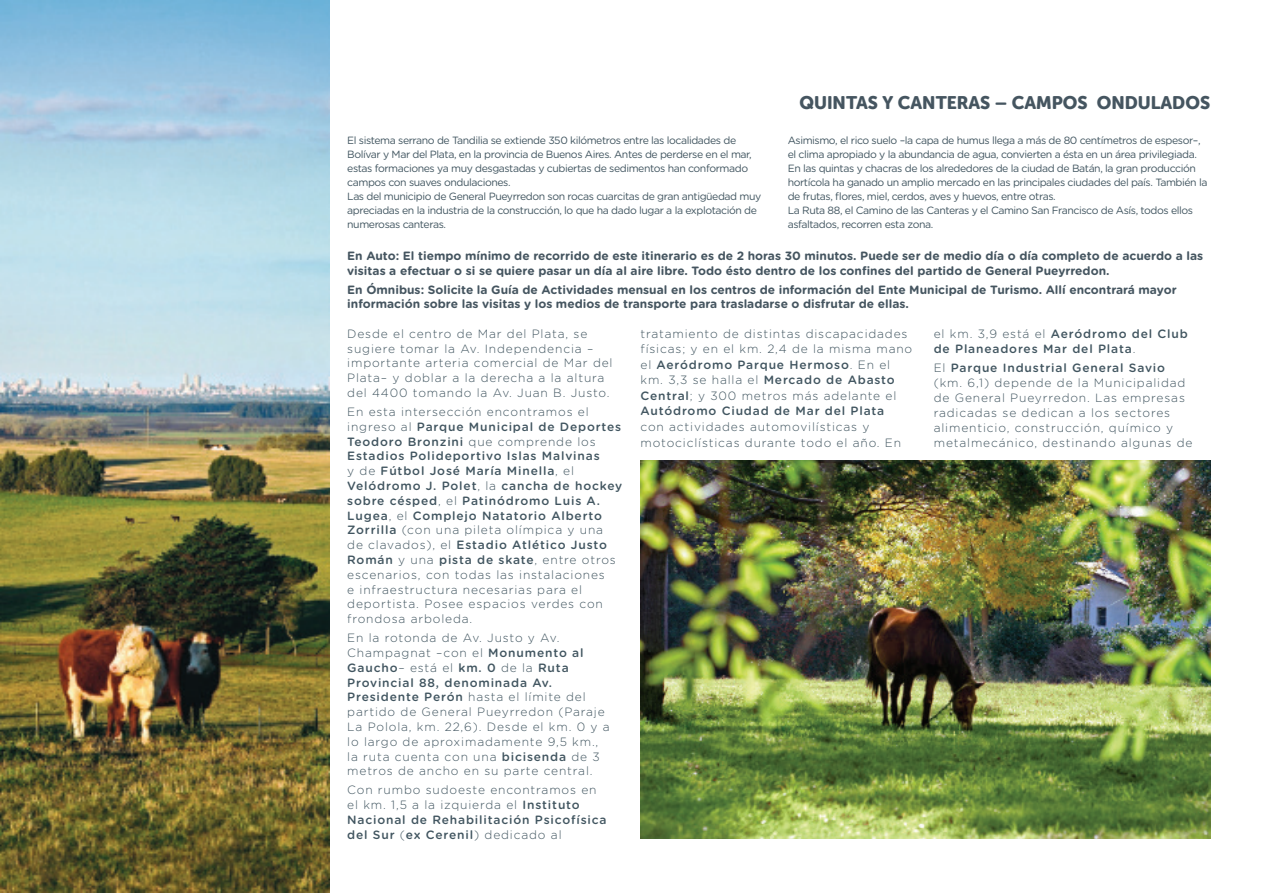
<style>
.page{position:relative;width:1263px;height:893px;background:#fff}
.page>*{position:absolute;margin:0;border:0;box-sizing:border-box;transform-origin:0 0}
.Titulos{font:18px "Museo Sans W01 Rounded 900";color:#455560}
.Texto_general{font:300 12px/14.9px "Gotham Rounded";letter-spacing:.07em;color:#415560}
.Texto_01{font:700 12px/14.4px "Gotham Rounded";color:#455560}
.Texto_general-2{font:500 12px/15px "Gotham Rounded";letter-spacing:.07em;color:#415560}
.Texto_general-3{font:10.5px/14px "Gotham Rounded";letter-spacing:-.04em;color:#415560}
.s1{font-weight:500}
.s2{font-weight:300}
</style>
<div class="page">
<img style="left:0;top:0;width:329px;height:893px">
<img style="left:641px;top:461px;width:569px;height:378px">
<p class="Titulos" style="left:799px;top:93px;width:412px">QUINTAS Y CANTERAS – CAMPOS ONDULADOS</p>
<p class="Texto_general-3" style="left:788px;top:133px;width:414px">Asimismo, el rico suelo –la capa de humus llega a más de 80 centímetros de espesor–, el clima apropiado y la abundancia de agua, convierten a ésta en un área privilegiada.</p>
<p class="Texto_general-3" style="left:788px;top:161px;width:421px">En las quintas y chacras de los alrededores de la ciudad de Batán, la gran producción hortícola ha ganado un amplio mercado en las principales ciudades del país. También la de frutas, flores, miel, cerdos, aves y huevos, entre otras.</p>
<p class="Texto_general-3" style="left:788px;top:203px;width:407px">La Ruta 88, el Camino de las Canteras y el Camino San Francisco de Asís, todos ellos asfaltados, recorren esta zona.</p>
<p class="Texto_01" style="left:347px;top:249px;width:857px">En Auto: El tiempo mínimo de recorrido de este itinerario es de 2 horas 30 minutos. Puede ser de medio día o día completo de acuerdo a las visitas a efectuar o si se quiere pasar un día al aire libre. Todo ésto dentro de los confines del partido de General Pueyrredon.</p>
<p class="Texto_01" style="left:347px;top:282px;width:831px">En Ómnibus: Solicite la Guía de Actividades mensual en los centros de información del Ente Municipal de Turismo. Allí encontrará mayor información sobre las visitas y los medios de transporte para trasladarse o disfrutar de ellas.</p>
<p class="Texto_general-3" style="left:347px;top:133px;width:406px">El sistema serrano de Tandilia se extiende 350 kilómetros entre las localidades de Bolívar y Mar del Plata, en la provincia de Buenos Aires. Antes de perderse en el mar, estas formaciones ya muy desgastadas y cubiertas de sedimentos han conformado campos con suaves ondulaciones.</p>
<p class="Texto_general-3" style="left:347px;top:189px;width:416px">Las del municipio de General Pueyrredon son rocas cuarcitas de gran antigüedad muy apreciadas en la industria de la construcción, lo que ha dado lugar a la explotación de numerosas canteras.</p>
<p class="Texto_general" style="left:347px;top:325px;width:267px">Desde el centro de Mar del Plata, se sugiere tomar la Av. Independencia – importante arteria comercial de Mar del Plata– y doblar a la derecha a la altura del 4400 tomando la Av. Juan B. Justo.</p>
<p class="Texto_general" style="left:347px;top:404px;width:277px">En esta intersección encontramos el ingreso al <span class="s1">Parque Municipal de Deportes Teodoro Bronzini</span> que comprende los <span class="s1">Estadios Polideportivo Islas Malvinas<br></span>y de <span class="s1">Fútbol José María Minella</span>, el <span class="s1">Velódromo J. Polet</span>, la <span class="s1">cancha de hockey sobre césped</span>, el <span class="s1">Patinódromo Luis A.<br>Lugea</span>, el <span class="s1">Complejo Natatorio Alberto Zorrilla</span> (con una pileta olímpica y una<br>de clavados), el <span class="s1">Estadio Atlético Justo Román</span> y una <span class="s1">pista de skate</span>, entre otros escenarios, con todas las instalaciones<br>e infraestructura necesarias para el deportista. Posee espacios verdes con frondosa arboleda.</p>
<p class="Texto_general" style="left:347px;top:630px;width:264px">En la rotonda de Av. Justo y Av.<br>Champagnat –con el <span class="s1">Monumento al Gaucho</span>– está el <span class="s1">km. 0</span> de la <span class="s1">Ruta Provincial 88, denominada Av.<br>Presidente Perón</span> hasta el límite del partido de General Pueyrredon (Paraje La Polola, km. 22,6). Desde el km. 0 y a lo largo de aproximadamente 9,5 km., la ruta cuenta con una <span class="s1">bicisenda</span> de 3 metros de ancho en su parte central.</p>
<p class="Texto_general" style="left:347px;top:782px;width:261px">Con rumbo sudoeste encontramos en el km. 1,5 a la izquierda el <span class="s1">Instituto Nacional de Rehabilitación Psicofísica del Sur</span> (<span class="s1">ex Cerenil</span>) dedicado al</p>
<p class="Texto_general" style="left:640px;top:325px;width:273px;line-height:15.6px">tratamiento de distintas discapacidades físicas; y en el km. 2,4 de la misma mano el <span class="s1">Aeródromo Parque Hermoso</span>. En el km. 3,3 se halla el <span class="s1">Mercado de Abasto Central</span>; y 300 metros más adelante el <span class="s1">Autódromo Ciudad de Mar del Plata<br></span>con actividades automovilísticas y motociclísticas durante todo el año. En</p>
<p class="Texto_general-2" style="left:934px;top:325px;width:256px"><span class="s2">el km. 3,9 está el</span> Aeródromo del Club de Planeadores Mar del Plata<span class="s2">.</span></p>
<p class="Texto_general" style="left:934px;top:360px;width:260px">El <span class="s1">Parque Industrial General Savio </span>(km. 6,1) depende de la Municipalidad de General Pueyrredon. Las empresas radicadas se dedican a los sectores alimenticio, construcción, químico y metalmecánico, destinando algunas de</p>
</div>
